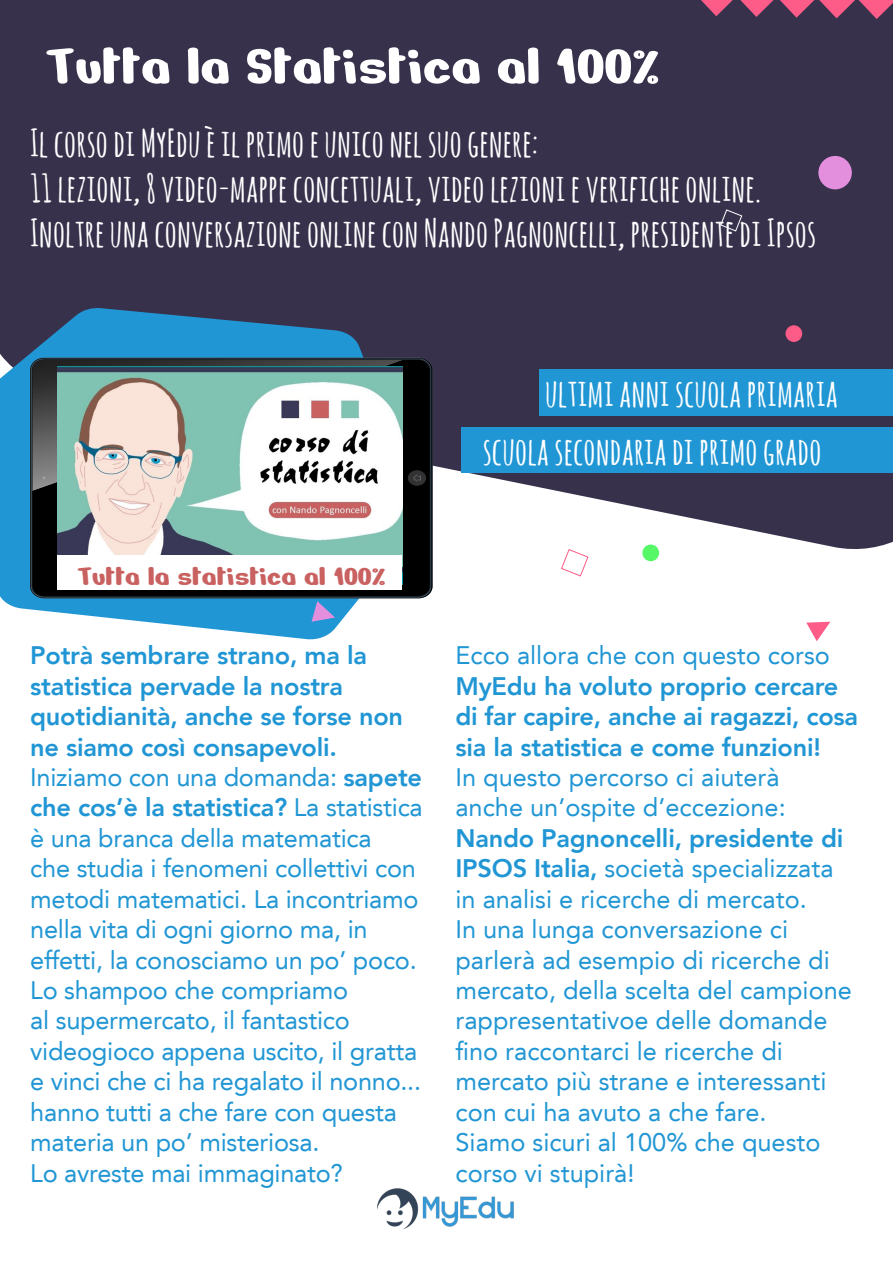
<style>
.page{position:relative;width:893px;height:1263px;background:#fff}
.page>*{position:absolute;margin:0;border:0;box-sizing:border-box;transform-origin:0 0}
.t1{font:60px "Nerko One";color:#fff}
.t2{font:700 37.5px "Amatic";color:#fff}
.t3{font:30px "Nerko One";color:#c96160}
.t4{font:25.35px/30.5px "Avenir LT";letter-spacing:-.01em;color:#2196d4}
.t5{font:800 25.35px/30.5px "Avenir LT";letter-spacing:-.01em;color:#2196d4}
.s1{font-weight:800}
</style>
<div class="page">
<div style="left:0;top:0;width:893px;height:557px;background:#37314c"></div>
<svg style="left:0;top:307px;width:423px;height:333px;fill:#2196d4"></svg>
<img style="left:378px;top:1188px;width:136px;height:41px">
<svg style="left:806px;top:622px;width:24px;height:19px"></svg>
<svg style="left:312px;top:601px;width:23px;height:21px"></svg>
<svg style="left:720px;top:210px;width:22px;height:21px"></svg>
<svg style="left:560px;top:548px;width:29px;height:29px"></svg>
<div style="left:642px;top:544px;width:17px;height:17px;background:#56f867;border-radius:50%"></div>
<div style="left:785px;top:325px;width:17px;height:17px;background:#fc5c87;border-radius:50%"></div>
<svg style="left:701px;top:0;width:192px;height:19px;background:#894264"></svg>
<div style="left:818px;top:156px;width:34px;height:33px;background:#e38fde;border-radius:50%"></div>
<div style="left:540px;top:369px;width:353px;height:46px;background:#2196d4"></div>
<div style="left:461px;top:427px;width:432px;height:45px;background:#2196d4"></div>
<div style="left:32px;top:360px;width:398px;height:236px;background:#000001"></div>
<div style="left:408px;top:470px;width:18px;height:16px;background:#323232;border-radius:50%"></div>
<svg style="left:413px;top:474px;width:8px;height:8px"></svg>
<svg style="left:32px;top:360px;width:372px;height:131px;background:#434b4c"></svg>
<img style="left:57px;top:367px;width:345px;height:188px">
<div style="left:57px;top:555px;width:345px;height:34px;background:#fff"></div>
<p class="t1" style="left:46px;top:27px;width:615px">Tutta la Statistica al 100%</p>
<p class="t2" style="left:30px;top:117px;width:510px">Il corso di MyEdu è il primo e unico nel suo genere:</p>
<p class="t2" style="left:30px;top:162px;width:733px">11 lezioni, 8 video-mappe concettuali, video lezioni e verifiche online.</p>
<p class="t2" style="left:30px;top:207px;width:788px">Inoltre una conversazione online con Nando Pagnoncelli, presidente di Ipsos</p>
<p class="t2" style="left:545px;top:366px;width:294px">ultimi anni scuola primaria</p>
<p class="t2" style="left:483px;top:425px;width:340px">scuola secondaria di primo grado</p>
<p class="t3" style="left:77px;top:557px;width:310px">Tutta la statistica al 100%</p>
<p class="t5" style="left:30px;top:640px;width:374px">Potrà sembrare strano, ma la statistica pervade la nostra quotidianità, anche se forse non ne siamo così consapevoli.</p>
<p class="t4" style="left:30px;top:762px;width:394px">Iniziamo con una domanda: <span class="s1">sapete che cos’è la statistica?</span> La statistica è una branca della matematica<br>che studia i fenomeni collettivi con metodi matematici. La incontriamo nella vita di ogni giorno ma, in effetti, la conosciamo un po’ poco.<br>Lo shampoo che compriamo<br>al supermercato, il fantastico videogioco appena uscito, il gratta e vinci che ci ha regalato il nonno... hanno tutti a che fare con questa materia un po’ misteriosa.<br>Lo avreste mai immaginato?</p>
<p class="t4" style="left:455px;top:640px;width:404px">Ecco allora che con questo corso<br><span class="s1">MyEdu ha voluto proprio cercare di far capire, anche ai ragazzi, cosa sia la statistica e come funzioni!<br></span>In questo percorso ci aiuterà<br>anche un’ospite d’eccezione:<br><span class="s1">Nando Pagnoncelli, presidente di<br>IPSOS Italia,</span> società specializzata in analisi e ricerche di mercato.<br>In una lunga conversazione ci parlerà ad esempio di ricerche di mercato, della scelta del campione rappresentativoe delle domande fino raccontarci le ricerche di mercato più strane e interessanti con cui ha avuto a che fare.</p>
<p class="t4" style="left:455px;top:1127px;width:366px">Siamo sicuri al 100% che questo corso vi stupirà!</p>
</div>
